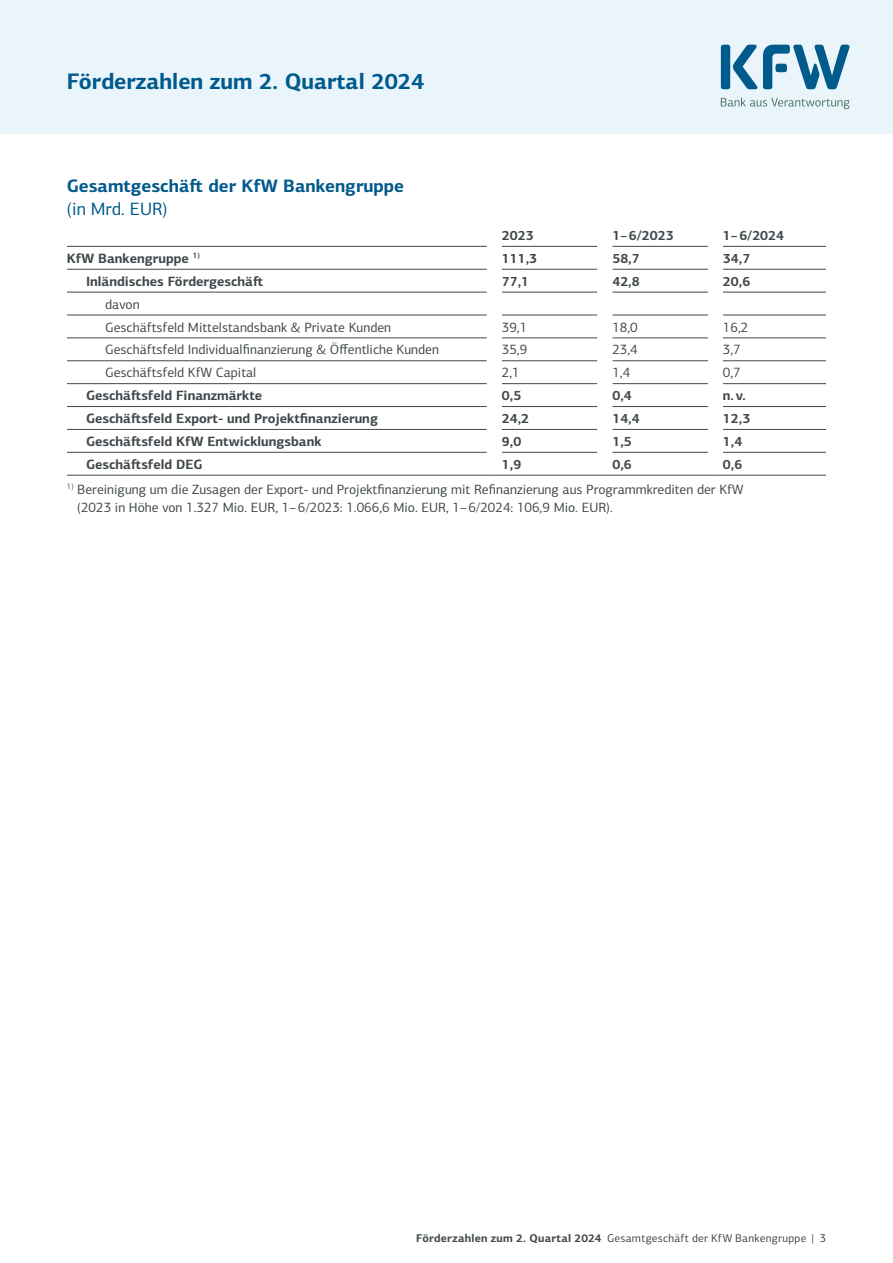
<style>
.page{position:relative;width:893px;height:1263px;background:#fff}
.page>*{position:absolute;margin:0;border:0;box-sizing:border-box;transform-origin:0 0}
.t1{font:700 22.5px "KFW Centro Sans";color:#005a8c}
.Tabelle_Tabellen-Überschrift_12_15_DE_H2{font:700 18px/22.5px "KFW Centro Sans";color:#005a8c}
.Tabelle_Tabellen-Fußnote_9_12_DE{font:13.5px/18px "KFW Centro Sans";color:#41484c}
.Tabelle_Tabellentext_fett_mE_4_5_DE{font:700 13.5px "KFW Centro Sans";color:#41484c}
.Tabelle_Tabellentext_mager_mE_9_DE{font:13.5px "KFW Centro Sans";color:#41484c}
.Tabelle_Tabellenzahlen_mager_DE{font:700 13.5px "KFW Centro Sans";color:#41484c}
.Tabelle_Tabellenzahlen_mager_DE-2{font:13.5px "KFW Centro Sans";color:#41484c}
.Tabelle_Tabellentext_mager_DE{font:700 13.5px "KFW Centro Sans";color:#41484c}
.Tabelle_Tabellentext_fett_mE0_DE{font:700 13.5px "KFW Centro Sans";color:#41484c}
.t2{font:11.25px "KFW Centro Sans";letter-spacing:.025em;color:#41484c}
.s1{font-weight:400}
.s2{font-weight:700}
</style>
<div class="page">
<div style="left:0;top:0;width:893px;height:134px;background:#e9f5fb"></div>
<hr style="left:67px;top:246px;width:420px;height:1px;background:#41484c">
<hr style="left:502px;top:246px;width:95px;height:1px;background:#41484c">
<hr style="left:612px;top:246px;width:96px;height:1px;background:#41484c">
<hr style="left:723px;top:246px;width:103px;height:1px;background:#41484c">
<hr style="left:67px;top:269px;width:420px;height:1px;background:#41484c">
<hr style="left:502px;top:269px;width:95px;height:1px;background:#41484c">
<hr style="left:612px;top:269px;width:96px;height:1px;background:#41484c">
<hr style="left:723px;top:269px;width:103px;height:1px;background:#41484c">
<hr style="left:67px;top:292px;width:420px;height:1px;background:#41484c">
<hr style="left:502px;top:292px;width:95px;height:1px;background:#41484c">
<hr style="left:612px;top:292px;width:96px;height:1px;background:#41484c">
<hr style="left:723px;top:292px;width:103px;height:1px;background:#41484c">
<hr style="left:67px;top:315px;width:420px;height:1px;background:#41484c">
<hr style="left:502px;top:315px;width:95px;height:1px;background:#41484c">
<hr style="left:612px;top:315px;width:96px;height:1px;background:#41484c">
<hr style="left:723px;top:315px;width:103px;height:1px;background:#41484c">
<hr style="left:67px;top:338px;width:420px;height:1px;background:#41484c">
<hr style="left:502px;top:338px;width:95px;height:1px;background:#41484c">
<hr style="left:612px;top:338px;width:96px;height:1px;background:#41484c">
<hr style="left:723px;top:338px;width:103px;height:1px;background:#41484c">
<hr style="left:67px;top:360px;width:420px;height:1px;background:#41484c">
<hr style="left:502px;top:360px;width:95px;height:1px;background:#41484c">
<hr style="left:612px;top:360px;width:96px;height:1px;background:#41484c">
<hr style="left:723px;top:360px;width:103px;height:1px;background:#41484c">
<hr style="left:67px;top:383px;width:420px;height:1px;background:#41484c">
<hr style="left:502px;top:383px;width:95px;height:1px;background:#41484c">
<hr style="left:612px;top:383px;width:96px;height:1px;background:#41484c">
<hr style="left:723px;top:383px;width:103px;height:1px;background:#41484c">
<hr style="left:67px;top:406px;width:420px;height:1px;background:#41484c">
<hr style="left:502px;top:406px;width:95px;height:1px;background:#41484c">
<hr style="left:612px;top:406px;width:96px;height:1px;background:#41484c">
<hr style="left:723px;top:406px;width:103px;height:1px;background:#41484c">
<hr style="left:67px;top:429px;width:420px;height:1px;background:#41484c">
<hr style="left:502px;top:429px;width:95px;height:1px;background:#41484c">
<hr style="left:612px;top:429px;width:96px;height:1px;background:#41484c">
<hr style="left:723px;top:429px;width:103px;height:1px;background:#41484c">
<hr style="left:67px;top:452px;width:420px;height:1px;background:#41484c">
<hr style="left:502px;top:452px;width:95px;height:1px;background:#41484c">
<hr style="left:612px;top:452px;width:96px;height:1px;background:#41484c">
<hr style="left:723px;top:452px;width:103px;height:1px;background:#41484c">
<hr style="left:67px;top:475px;width:427px;height:1px;background:#41484c">
<hr style="left:494px;top:475px;width:111px;height:1px;background:#41484c">
<hr style="left:605px;top:475px;width:110px;height:1px;background:#41484c">
<hr style="left:715px;top:475px;width:111px;height:1px;background:#41484c">
<svg style="left:721px;top:98px;width:128px;height:11px"></svg>
<div style="left:721px;top:45px;width:9px;height:44px;background:#005a8c;border-radius:3px"></div>
<svg style="left:763px;top:45px;width:86px;height:44px"></svg>
<svg style="left:733px;top:45px;width:24px;height:44px"></svg>
<h1 class="t1" style="left:67px;top:67px;width:359px">Förderzahlen zum 2. Quartal 2024</h1>
<h2 class="Tabelle_Tabellen-Überschrift_12_15_DE_H2" style="left:67px;top:174px;width:339px">Gesamtgeschäft der KfW Bankengruppe <span class="s1">(in Mrd. EUR)</span></h2>
<p class="Tabelle_Tabellentext_mager_DE" style="left:502px;top:227px;width:33px">2023</p>
<p class="Tabelle_Tabellentext_mager_DE" style="left:612px;top:227px;width:63px">1–6/2023</p>
<p class="Tabelle_Tabellentext_mager_DE" style="left:723px;top:227px;width:63px">1–6/2024</p>
<p class="Tabelle_Tabellentext_fett_mE0_DE" style="left:67px;top:250px;width:135px">KfW Bankengruppe <sup>1)</sup></p>
<p class="Tabelle_Tabellenzahlen_mager_DE" style="left:502px;top:250px;width:37px">111,3</p>
<p class="Tabelle_Tabellenzahlen_mager_DE" style="left:612px;top:250px;width:29px">58,7</p>
<p class="Tabelle_Tabellenzahlen_mager_DE" style="left:723px;top:250px;width:29px">34,7</p>
<p class="Tabelle_Tabellentext_fett_mE_4_5_DE" style="left:86px;top:273px;width:179px">Inländisches Fördergeschäft</p>
<p class="Tabelle_Tabellenzahlen_mager_DE" style="left:502px;top:273px;width:29px">77,1</p>
<p class="Tabelle_Tabellenzahlen_mager_DE" style="left:612px;top:273px;width:29px">42,8</p>
<p class="Tabelle_Tabellenzahlen_mager_DE" style="left:723px;top:273px;width:29px">20,6</p>
<p class="Tabelle_Tabellentext_mager_mE_9_DE" style="left:105px;top:294px;width:36px">davon</p>
<p class="Tabelle_Tabellentext_mager_mE_9_DE" style="left:105px;top:317px;width:287px">Geschäftsfeld Mittelstandsbank &amp; Private Kunden</p>
<p class="Tabelle_Tabellenzahlen_mager_DE-2" style="left:502px;top:317px;width:27px">39,1</p>
<p class="Tabelle_Tabellenzahlen_mager_DE-2" style="left:612px;top:317px;width:27px">18,0</p>
<p class="Tabelle_Tabellenzahlen_mager_DE-2" style="left:723px;top:317px;width:27px">16,2</p>
<p class="Tabelle_Tabellentext_mager_mE_9_DE" style="left:105px;top:340px;width:335px">Geschäftsfeld Individualfinanzierung &amp; Öffentliche Kunden</p>
<p class="Tabelle_Tabellenzahlen_mager_DE-2" style="left:502px;top:340px;width:27px">35,9</p>
<p class="Tabelle_Tabellenzahlen_mager_DE-2" style="left:612px;top:340px;width:27px">23,4</p>
<p class="Tabelle_Tabellenzahlen_mager_DE-2" style="left:723px;top:340px;width:19px">3,7</p>
<p class="Tabelle_Tabellentext_mager_mE_9_DE" style="left:105px;top:363px;width:153px">Geschäftsfeld KfW Capital</p>
<p class="Tabelle_Tabellenzahlen_mager_DE-2" style="left:502px;top:363px;width:19px">2,1</p>
<p class="Tabelle_Tabellenzahlen_mager_DE-2" style="left:612px;top:363px;width:19px">1,4</p>
<p class="Tabelle_Tabellenzahlen_mager_DE-2" style="left:723px;top:363px;width:19px">0,7</p>
<p class="Tabelle_Tabellentext_fett_mE_4_5_DE" style="left:86px;top:387px;width:178px">Geschäftsfeld Finanzmärkte</p>
<p class="Tabelle_Tabellenzahlen_mager_DE" style="left:502px;top:387px;width:21px">0,5</p>
<p class="Tabelle_Tabellenzahlen_mager_DE" style="left:612px;top:387px;width:21px">0,4</p>
<p class="Tabelle_Tabellenzahlen_mager_DE" style="left:723px;top:387px;width:24px">n.v.</p>
<p class="Tabelle_Tabellentext_fett_mE_4_5_DE" style="left:86px;top:410px;width:293px">Geschäftsfeld Export- und Projektfinanzierung</p>
<p class="Tabelle_Tabellenzahlen_mager_DE" style="left:502px;top:410px;width:29px">24,2</p>
<p class="Tabelle_Tabellenzahlen_mager_DE" style="left:612px;top:410px;width:29px">14,4</p>
<p class="Tabelle_Tabellenzahlen_mager_DE" style="left:723px;top:410px;width:29px">12,3</p>
<p class="Tabelle_Tabellentext_fett_mE_4_5_DE" style="left:86px;top:433px;width:237px">Geschäftsfeld KfW Entwicklungsbank</p>
<p class="Tabelle_Tabellenzahlen_mager_DE" style="left:502px;top:433px;width:21px">9,0</p>
<p class="Tabelle_Tabellenzahlen_mager_DE" style="left:612px;top:433px;width:21px">1,5</p>
<p class="Tabelle_Tabellenzahlen_mager_DE" style="left:723px;top:433px;width:21px">1,4</p>
<p class="Tabelle_Tabellentext_fett_mE_4_5_DE" style="left:86px;top:456px;width:118px">Geschäftsfeld DEG</p>
<p class="Tabelle_Tabellenzahlen_mager_DE" style="left:502px;top:456px;width:21px">1,9</p>
<p class="Tabelle_Tabellenzahlen_mager_DE" style="left:612px;top:456px;width:21px">0,6</p>
<p class="Tabelle_Tabellenzahlen_mager_DE" style="left:723px;top:456px;width:21px">0,6</p>
<p class="Tabelle_Tabellen-Fußnote_9_12_DE" style="left:77px;top:480px;width:668px;text-indent:-10px"><sup>1)</sup> Bereinigung um die Zusagen der Export- und Projektfinanzierung mit Refinanzierung aus Programmkrediten der KfW (2023 in Höhe von 1.327 Mio. EUR, 1–6/2023: 1.066,6 Mio. EUR, 1–6/2024: 106,9 Mio. EUR).</p>
<p class="t2" style="left:416px;top:1230px;width:411px"><span class="s2">Förderzahlen zum 2. Quartal 2024</span> Gesamtgeschäft der KfW Bankengruppe | 3</p>
</div>
